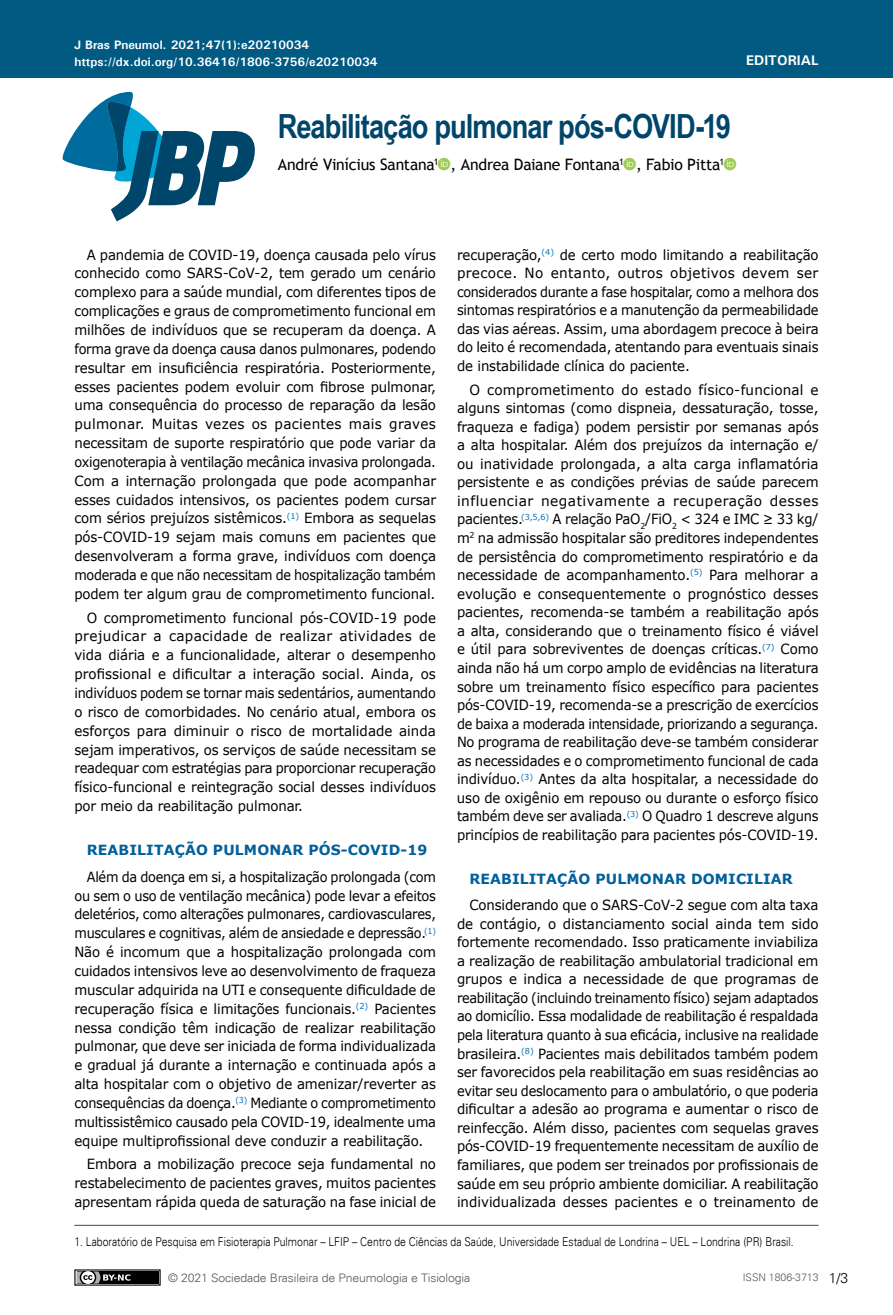
<style>
.page{position:relative;width:893px;height:1315px;background:#fff}
.page>*{position:absolute;margin:0;border:0;box-sizing:border-box;transform-origin:0 0}
.t1{font:700 33.25px "Arial Narrow";letter-spacing:-.025em;color:#00466b}
.t2{font:21px "ID font Regular";color:#9dcc52}
.t3{font:15.75px "Trebuchet MS";letter-spacing:-.015em;color:#000}
.t4{font:14px/18.6px "Verdana";letter-spacing:-.01em;color:#000;text-align:justify;scale:.95 1}
.t5{font:14px/18.6px "Verdana";letter-spacing:-.01em;color:#000;text-align:justify}
.t6{font:14px/18.9px "Verdana";letter-spacing:-.01em;color:#000;text-align:justify;scale:.92 1}
.t7{font:14px/18.9px "Verdana";letter-spacing:-.01em;color:#000;text-align:justify;scale:.96 1}
.t8{font:700 14px "Verdana";letter-spacing:.01em;color:#01609a}
.t9{font:700 14px "Univers";color:#fff}
.t10{font:300 14px "Univers";color:#000}
.t11{font:300 12.25px "Univers";color:#000;scale:.85 1}
.t12{font:700 12.25px "Univers";color:#fff}
.t13{font:300 11.72px "Univers";letter-spacing:-.01em;color:#58595b;scale:1.04 1}
.t14{font:300 10.5px "Univers";color:#58595b}
.s1{font-family:"ID font Regular";font-size:21px;color:#9dcc52}
</style>
<div class="page">
<div style="left:0;top:0;width:893px;height:78px;background:#005a82"></div>
<svg style="left:62px;top:91px;width:193px;height:130px"></svg>
<div style="left:75px;top:1270px;width:85px;height:15px;background:#000"></div>
<div style="left:74px;top:1269px;width:87px;height:16px;border:1px solid #000"></div>
<svg style="left:74px;top:1269px;width:56px;height:17px"></svg>
<hr style="left:74px;top:1225px;width:745px;height:1px;background:#464547">
<p class="t12" style="left:74px;top:37px;width:236px">J Bras Pneumol. 2021;47(1):e20210034</p>
<p class="t12" style="left:74px;top:54px;width:305px">https://dx.doi.org/10.36416/1806-3756/e20210034</p>
<p class="t9" style="left:746px;top:52px;width:74px">EDITORIAL</p>
<h1 class="t1" style="left:278px;top:101px;width:455px">Reabilitação pulmonar pós-COVID-19</h1>
<p class="t3" style="left:278px;top:155px;width:448px">André Vinícius Santana<sup>1</sup><span class="s1">a</span>, Andrea Daiane Fontana<sup>1</sup><span class="s1">a</span>, Fabio Pitta<sup>1</sup></p>
<h2 class="t2" style="left:724px;top:153px;width:14px">a</h2>
<p class="t4" style="left:74px;top:245px;width:382px;text-indent:12px">A pandemia de COVID-19, doença causada pelo vírus conhecido como SARS-CoV-2, tem gerado um cenário complexo para a saúde mundial, com diferentes tipos de complicações e graus de comprometimento funcional em milhões de indivíduos que se recuperam da doença. A forma grave da doença causa danos pulmonares, podendo resultar em insuficiência respiratória. Posteriormente, esses pacientes podem evoluir com fibrose pulmonar, uma consequência do processo de reparação da lesão pulmonar. Muitas vezes os pacientes mais graves necessitam de suporte respiratório que pode variar da oxigenoterapia à ventilação mecânica invasiva prolongada.<br>Com a internação prolongada que pode acompanhar esses cuidados intensivos, os pacientes podem cursar com sérios prejuízos sistêmicos.<sup>(1)</sup> Embora as sequelas pós-COVID-19 sejam mais comuns em pacientes que desenvolveram a forma grave, indivíduos com doença moderada e que não necessitam de hospitalização também podem ter algum grau de comprometimento funcional.</p>
<p class="t7" style="left:74px;top:608px;width:378px;text-indent:12px">O comprometimento funcional pós-COVID-19 pode prejudicar a capacidade de realizar atividades de vida diária e a funcionalidade, alterar o desempenho profissional e dificultar a interação social. Ainda, os indivíduos podem se tornar mais sedentários, aumentando o risco de comorbidades. No cenário atual, embora os esforços para diminuir o risco de mortalidade ainda sejam imperativos, os serviços de saúde necessitam se readequar com estratégias para proporcionar recuperação físico-funcional e reintegração social desses indivíduos por meio da reabilitação pulmonar.</p>
<p class="t8" style="left:87px;top:840px;width:342px">REABILITAÇÃO PULMONAR PÓS-COVID-19</p>
<p class="t6" style="left:74px;top:867px;width:395px;text-indent:12px">Além da doença em si, a hospitalização prolongada (com ou sem o uso de ventilação mecânica) pode levar a efeitos deletérios, como alterações pulmonares, cardiovasculares, musculares e cognitivas, além de ansiedade e depressão.<sup>(1)<br></sup>Não é incomum que a hospitalização prolongada com cuidados intensivos leve ao desenvolvimento de fraqueza muscular adquirida na UTI e consequente dificuldade de recuperação física e limitações funcionais.<sup>(2)</sup> Pacientes nessa condição têm indicação de realizar reabilitação pulmonar, que deve ser iniciada de forma individualizada e gradual já durante a internação e continuada após a alta hospitalar com o objetivo de amenizar/reverter as consequências da doença.<sup>(3)</sup> Mediante o comprometimento multissistêmico causado pela COVID-19, idealmente uma equipe multiprofissional deve conduzir a reabilitação.</p>
<p class="t4" style="left:74px;top:1154px;width:382px;text-indent:12px">Embora a mobilização precoce seja fundamental no restabelecimento de pacientes graves, muitos pacientes apresentam rápida queda de saturação na fase inicial de</p>
<p class="t4" style="left:457px;top:245px;width:382px">recuperação,<sup>(4)</sup> de certo modo limitando a reabilitação precoce. No entanto, outros objetivos devem ser considerados durante a fase hospitalar, como a melhora dos sintomas respiratórios e a manutenção da permeabilidade das vias aéreas. Assim, uma abordagem precoce à beira do leito é recomendada, atentando para eventuais sinais de instabilidade clínica do paciente.</p>
<p class="t5" style="left:457px;top:380px;width:363px;text-indent:12px">O comprometimento do estado físico-funcional e alguns sintomas (como dispneia, dessaturação, tosse, fraqueza e fadiga) podem persistir por semanas após a alta hospitalar. Além dos prejuízos da internação e/ ou inatividade prolongada, a alta carga inflamatória persistente e as condições prévias de saúde parecem influenciar negativamente a recuperação desses pacientes.<sup>(3,5,6)</sup> A relação PaO<sub>2</sub>/FiO<sub>2</sub> &lt; 324 e IMC ≥ 33 kg/ m<sup>2</sup> na admissão hospitalar são preditores independentes de persistência do comprometimento respiratório e da necessidade de acompanhamento.<sup>(5)</sup> Para melhorar a evolução e consequentemente o prognóstico desses pacientes, recomenda-se também a reabilitação após a alta, considerando que o treinamento físico é viável e útil para sobreviventes de doenças críticas.<sup>(7)</sup> Como ainda não há um corpo amplo de evidências na literatura sobre um treinamento físico específico para pacientes pós-COVID-19, recomenda-se a prescrição de exercícios de baixa a moderada intensidade, priorizando a segurança.<br>No programa de reabilitação deve-se também considerar as necessidades e o comprometimento funcional de cada indivíduo.<sup>(3)</sup> Antes da alta hospitalar, a necessidade do uso de oxigênio em repouso ou durante o esforço físico também deve ser avaliada.<sup>(3)</sup> O Quadro 1 descreve alguns princípios de reabilitação para pacientes pós-COVID-19.</p>
<p class="t8" style="left:469px;top:869px;width:325px">REABILITAÇÃO PULMONAR DOMICILIAR</p>
<p class="t4" style="left:457px;top:895px;width:382px;text-indent:12px">Considerando que o SARS-CoV-2 segue com alta taxa de contágio, o distanciamento social ainda tem sido fortemente recomendado. Isso praticamente inviabiliza a realização de reabilitação ambulatorial tradicional em grupos e indica a necessidade de que programas de reabilitação (incluindo treinamento físico) sejam adaptados ao domicílio. Essa modalidade de reabilitação é respaldada pela literatura quanto à sua eficácia, inclusive na realidade brasileira.<sup>(8)</sup> Pacientes mais debilitados também podem ser favorecidos pela reabilitação em suas residências ao evitar seu deslocamento para o ambulatório, o que poderia dificultar a adesão ao programa e aumentar o risco de reinfecção. Além disso, pacientes com sequelas graves pós-COVID-19 frequentemente necessitam de auxílio de familiares, que podem ser treinados por profissionais de saúde em seu próprio ambiente domiciliar. A reabilitação individualizada desses pacientes e o treinamento de</p>
<p class="t11" style="left:74px;top:1233px;width:848px">1. Laboratório de Pesquisa em Fisioterapia Pulmonar – LFIP – Centro de Ciências da Saúde, Universidade Estadual de Londrina – UEL – Londrina (PR) Brasil.</p>
<p class="t13" style="left:168px;top:1270px;width:292px">© 2021 Sociedade Brasileira de Pneumologia e Tisiologia</p>
<p class="t14" style="left:743px;top:1271px;width:77px">ISSN 1806-3713</p>
<p class="t10" style="left:829px;top:1269px;width:21px">1/3</p>
</div>
